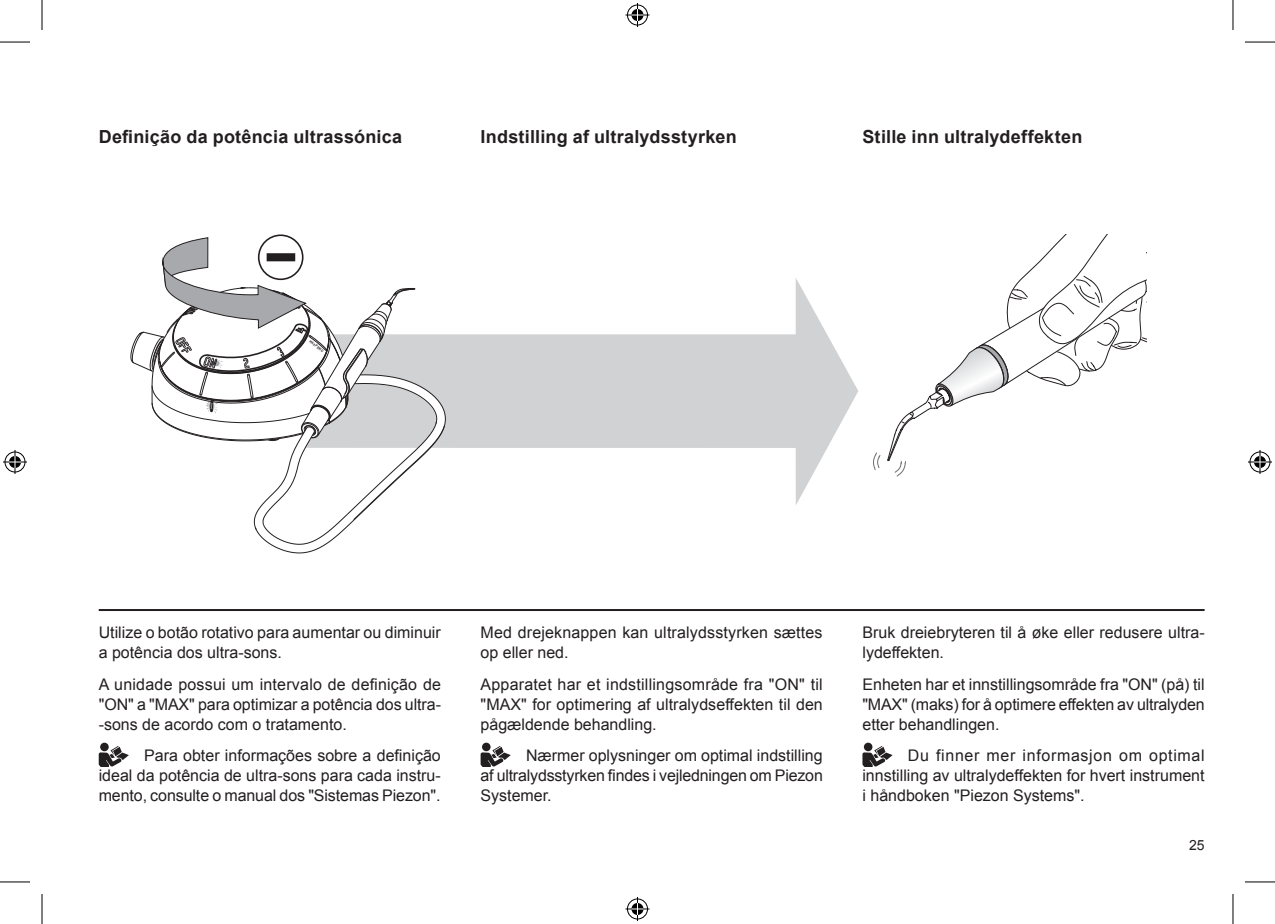
<style>
.page{position:relative;width:1275px;height:924px;background:#fff}
.page>*{position:absolute;margin:0;border:0;box-sizing:border-box;transform-origin:0 0}
.t1{font:700 18px "Arial";letter-spacing:.01em;color:#231f20}
.t2{font:16px/20px "Arial";color:#231f20;text-align:justify}
.t3{font:14px "Arial";color:#231f20}
.t4{font:4px "TRANS Bold";color:#231f20}
</style>
<div class="page">
<svg style="left:466px;top:278px;width:392px;height:227px"></svg>
<hr style="left:99px;top:608px;width:1105px;height:2px;background:#231f20">
<svg style="left:293px;top:334px;width:173px;height:220px"></svg>
<svg style="left:130px;top:236px;width:316px;height:317px"></svg>
<div style="left:267px;top:254px;width:27px;height:6px;background:#231f20"></div>
<div style="left:267px;top:253px;width:28px;height:8px;border:2px solid #231f20"></div>
<svg style="left:873px;top:235px;width:273px;height:241px"></svg>
<svg style="left:864px;top:742px;width:8px;height:8px"></svg>
<svg style="left:862px;top:745px;width:30px;height:21px"></svg>
<svg style="left:482px;top:742px;width:8px;height:8px"></svg>
<svg style="left:480px;top:745px;width:31px;height:21px"></svg>
<svg style="left:100px;top:742px;width:9px;height:8px"></svg>
<svg style="left:99px;top:745px;width:30px;height:21px"></svg>
<hr style="left:0;top:42px;width:30px;height:1px;background:#000">
<hr style="left:1245px;top:42px;width:30px;height:1px;background:#000">
<hr style="left:0;top:881px;width:30px;height:1px;background:#000">
<hr style="left:1245px;top:881px;width:30px;height:1px;background:#000">
<hr style="left:42px;top:0;width:1px;height:30px;background:#000">
<hr style="left:42px;top:893px;width:1px;height:30px;background:#000">
<hr style="left:1232px;top:0;width:1px;height:30px;background:#000">
<hr style="left:1232px;top:893px;width:1px;height:30px;background:#000">
<svg style="left:625px;top:3px;width:24px;height:24px"></svg>
<svg style="left:625px;top:897px;width:24px;height:23px"></svg>
<svg style="left:3px;top:450px;width:24px;height:24px"></svg>
<svg style="left:1248px;top:450px;width:24px;height:24px"></svg>
<p class="t1" style="left:99px;top:125px;width:305px">Definição da potência ultrassónica</p>
<p class="t4" style="left:311px;top:339px;width:19px;rotate:39deg">MAX.PERIO</p>
<p class="t1" style="left:480px;top:125px;width:258px">Indstilling af ultralydsstyrken</p>
<p class="t1" style="left:862px;top:125px;width:221px">Stille inn ultralydeffekten</p>
<p class="t2" style="left:99px;top:622px;width:344px">Utilize o botão rotativo para aumentar ou diminuir a potência dos ultra-sons.</p>
<p class="t2" style="left:99px;top:673px;width:344px">A unidade possui um intervalo de definição de "ON" a "MAX" para optimizar a potência dos ultra--sons de acordo com o tratamento.</p>
<p class="t2" style="left:99px;top:745px;width:344px;text-indent:45px">Para obter informações sobre a definição ideal da potência de ultra-sons para cada instru&shy;mento, consulte o manual dos "Sistemas Piezon".</p>
<p class="t2" style="left:480px;top:622px;width:343px">Med drejeknappen kan ultralydsstyrken sættes op eller ned.</p>
<p class="t2" style="left:480px;top:673px;width:344px">Apparatet har et indstillingsområde fra "ON" til "MAX" for optimering af ultralydseffekten til den pågældende behandling.</p>
<p class="t2" style="left:480px;top:745px;width:344px;text-indent:45px">Nærmer oplysninger om optimal indstilling af ultralydsstyrken findes i vejledningen om Piezon Systemer.</p>
<p class="t2" style="left:862px;top:622px;width:344px">Bruk dreiebryteren til å øke eller redusere ultra&shy;lydeffekten.</p>
<p class="t2" style="left:862px;top:673px;width:344px">Enheten har et innstillingsområde fra "ON" (på) til "MAX" (maks) for å optimere effekten av ultralyden etter behandlingen.</p>
<p class="t2" style="left:862px;top:745px;width:344px;text-indent:45px">Du finner mer informasjon om optimal innstilling av ultralydeffekten for hvert instrument i håndboken "Piezon Systems".</p>
<p class="t3" style="left:1189px;top:835px;width:17px">25</p>
</div>
